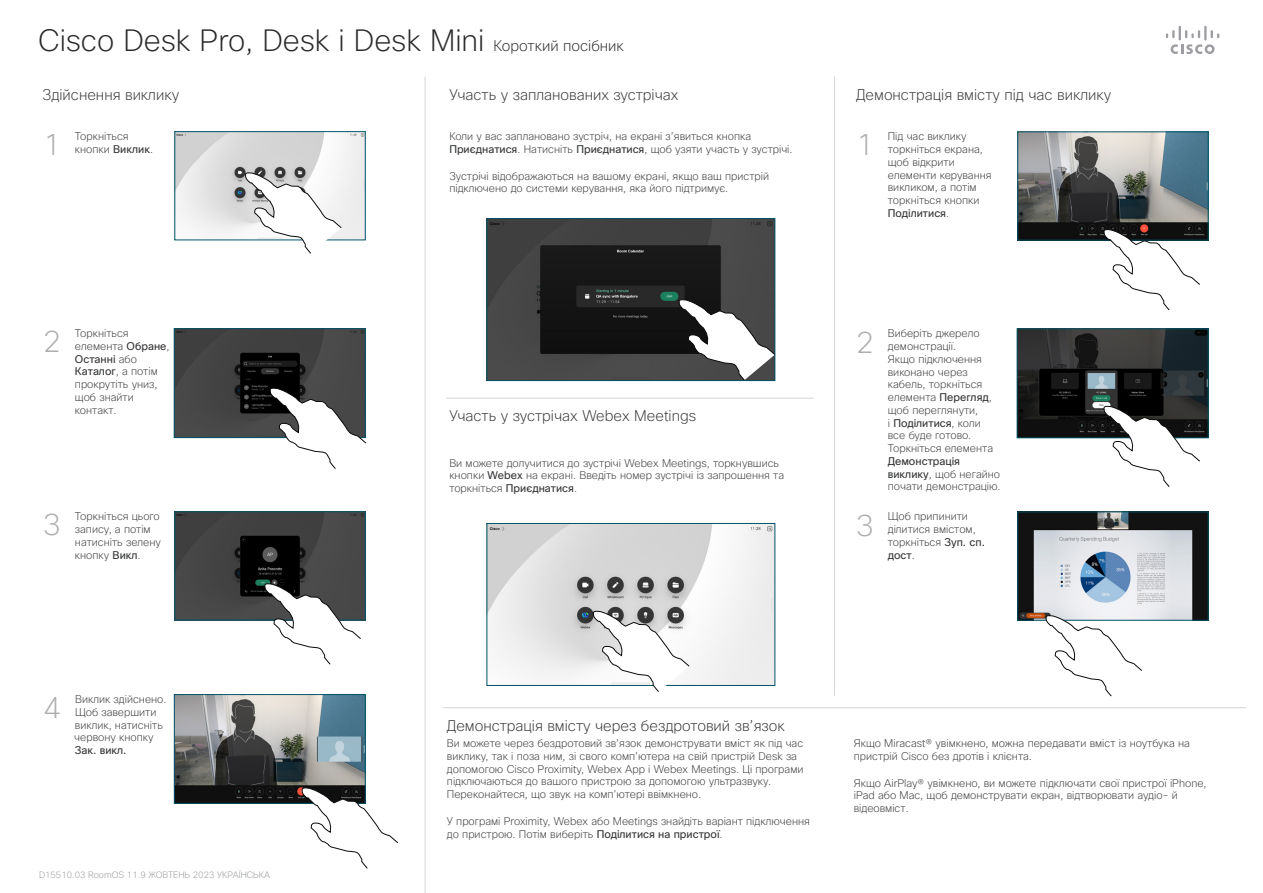
<style>
.page{position:relative;width:1263px;height:893px;background:#fff}
.page>*{position:absolute;margin:0;border:0;box-sizing:border-box;transform-origin:0 0}
.Subhead1{font:200 30px "Cisco Sans";color:#292929}
.Numbers{font:200 30px "Cisco Sans";color:#aeaeaf}
.Subhead2{font:200 15px "Cisco Sans";color:#343537}
.CartoonAnnotation{font:200 10.8px/12.8px "Cisco Sans";color:#343537}
.t1{font:200 9px "Cisco Sans";color:#939598}
.s1{font-size:15px}
.s2{font-weight:400}
.s3{color:#3e3e3f}
</style>
<div class="page">
<img style="left:176px;top:696px;width:187px;height:105px">
<div style="left:174px;top:694px;width:191px;height:109px;border:1px solid #005467"></div>
<img style="left:177px;top:134px;width:186px;height:104px">
<svg style="left:245px;top:172px;width:97px;height:82px"></svg>
<img style="left:177px;top:514px;width:186px;height:104px">
<div style="left:175px;top:512px;width:190px;height:108px;border:1px solid #005467"></div>
<svg style="left:264px;top:583px;width:97px;height:81px"></svg>
<svg style="left:302px;top:787px;width:96px;height:82px"></svg>
<img style="left:176px;top:331px;width:187px;height:105px">
<div style="left:174px;top:329px;width:191px;height:109px;border:1px solid #005467"></div>
<svg style="left:270px;top:387px;width:96px;height:82px"></svg>
<hr style="left:425px;top:77px;width:1px;height:816px;background:#d6d6d7">
<hr style="left:834px;top:77px;width:1px;height:619px;background:#d6d6d7">
<svg style="left:1166px;top:26px;width:53px;height:28px"></svg>
<img style="left:1019px;top:331px;width:187px;height:105px">
<div style="left:1017px;top:329px;width:191px;height:109px;border:1px solid #005467"></div>
<svg style="left:1103px;top:405px;width:97px;height:82px"></svg>
<img style="left:1020px;top:134px;width:186px;height:104px">
<div style="left:1018px;top:132px;width:190px;height:108px;border:1px solid #005467"></div>
<svg style="left:1103px;top:229px;width:97px;height:81px"></svg>
<img style="left:1020px;top:514px;width:186px;height:104px">
<div style="left:1018px;top:512px;width:190px;height:108px;border:1px solid #005467"></div>
<svg style="left:1046px;top:615px;width:96px;height:81px"></svg>
<img style="left:489px;top:525px;width:284px;height:158px">
<div style="left:487px;top:523px;width:288px;height:162px;border:1px solid #005467"></div>
<img style="left:489px;top:220px;width:284px;height:159px">
<div style="left:487px;top:218px;width:288px;height:163px;border:1px solid #005467"></div>
<hr style="left:443px;top:707px;width:803px;height:1px;background:#d6d6d7">
<hr style="left:446px;top:398px;width:368px;height:1px;background:#d6d6d7">
<svg style="left:679px;top:299px;width:96px;height:81px"></svg>
<svg style="left:593px;top:610px;width:96px;height:82px"></svg>
<h1 class="Subhead1" style="left:38px;top:21px;width:587px">Cisco Desk Pro, Desk і Desk Mini <span class="s1">Короткий посібник</span></h1>
<p class="Subhead2" style="left:43px;top:85px;width:138px">Здійснення виклику</p>
<p class="Subhead2" style="left:449px;top:85px;width:231px">Участь у запланованих зустрічах</p>
<p class="Subhead2" style="left:856px;top:85px;width:256px">Демонстрація вмісту під час виклику</p>
<p class="Numbers" style="left:43px;top:126px;width:20px">1</p>
<p class="CartoonAnnotation" style="left:75px;top:130px;width:80px">Торкніться кнопки <span class="s2">Виклик</span>.</p>
<p class="CartoonAnnotation" style="left:449px;top:130px;width:345px">Коли у вас заплановано зустріч, на екрані з’явиться кнопка<br><span class="s2">Приєднатися</span>. Натисніть <span class="s2">Приєднатися</span>, щоб узяти участь у зустрічі.</p>
<p class="CartoonAnnotation" style="left:449px;top:169px;width:321px">Зустрічі відображаються на вашому екрані, якщо ваш пристрій підключено до системи керування, яка його підтримує.</p>
<p class="Numbers" style="left:856px;top:126px;width:19px">1</p>
<p class="CartoonAnnotation" style="left:888px;top:130px;width:105px">Під час виклику торкніться екрана, щоб відкрити елементи керування викликом, а потім торкніться кнопки<br><span class="s2">Поділитися</span>.</p>
<p class="Numbers" style="left:43px;top:323px;width:20px">2</p>
<p class="CartoonAnnotation" style="left:75px;top:327px;width:96px">Торкніться елемента <span class="s2">Обране</span>,<br><span class="s2">Останні</span> або<br><span class="s2">Каталог</span>, а потім прокрутіть униз, щоб знайти контакт.</p>
<p class="Subhead2" style="left:449px;top:406px;width:248px">Участь у зустрічах Webex Meetings</p>
<p class="CartoonAnnotation" style="left:449px;top:456px;width:336px">Ви можете долучитися до зустрічі Webex Meetings, торкнувшись кнопки <span class="s2">Webex</span> на екрані. Введіть номер зустрічі із запрошення та торкніться <span class="s2">Приєднатися</span>.</p>
<p class="Numbers" style="left:856px;top:323px;width:19px">2</p>
<p class="CartoonAnnotation" style="left:888px;top:327px;width:114px">Виберіть джерело демонстрації.<br>Якщо підключення виконано через кабель, торкніться елемента <span class="s2">Перегляд</span>, щоб переглянути,<br>і <span class="s2">Поділитися</span>, коли все буде готово.<br>Торкніться елемента<br><span class="s2">Демонстрація виклику</span>, щоб негайно почати демонстрацію.</p>
<p class="Numbers" style="left:43px;top:506px;width:20px">3</p>
<p class="CartoonAnnotation" style="left:75px;top:510px;width:88px">Торкніться цього запису, а потім натисніть зелену кнопку <span class="s2">Викл</span>.</p>
<p class="Numbers" style="left:856px;top:506px;width:19px">3</p>
<p class="CartoonAnnotation" style="left:888px;top:510px;width:99px">Щоб припинити ділитися вмістом, торкніться <span class="s2">Зуп. сп. дост</span>.</p>
<p class="Numbers" style="left:43px;top:689px;width:20px">4</p>
<p class="CartoonAnnotation" style="left:74px;top:693px;width:94px">Виклик здійснено.<br>Щоб завершити виклик, натисніть червону кнопку<br><span class="s2">Зак. викл.</span></p>
<p class="t1" style="left:39px;top:869px;width:233px">D15510.03 RoomOS 11.9 ЖОВТЕНЬ 2023 УКРАЇНСЬКА</p>
<p class="Subhead2" style="left:447px;top:716px;width:339px">Демонстрація вмісту через бездротовий зв’язок</p>
<p class="CartoonAnnotation" style="left:447px;top:737px;width:358px">Ви можете через бездротовий зв’язок демонструвати вміст як під час виклику, так і поза ним, зі свого комп’ютера на свій пристрій Desk за допомогою Cisco Proximity, Webex App і Webex Meetings. Ці програми підключаються до вашого пристрою за допомогою ультразвуку.<br>Переконайтеся, що звук на комп’ютері ввімкнено.</p>
<p class="CartoonAnnotation" style="left:447px;top:814px;width:364px">У програмі Proximity, Webex або Meetings знайдіть варіант підключення до пристрою. Потім виберіть <span class="s2">Поділитися на пристрої</span>.</p>
<p class="CartoonAnnotation" style="left:854px;top:737px;width:338px">Якщо Miracast<span class="s3">®</span> увімкнено, можна передавати вміст із ноутбука на пристрій Cisco без дротів і клієнта.</p>
<p class="CartoonAnnotation" style="left:854px;top:776px;width:354px">Якщо AirPlay<span class="s3">®</span> увімкнено, ви можете підключати свої пристрої iPhone, iPad або Mac, щоб демонструвати екран, відтворювати аудіо- й відеовміст.</p>
</div>
